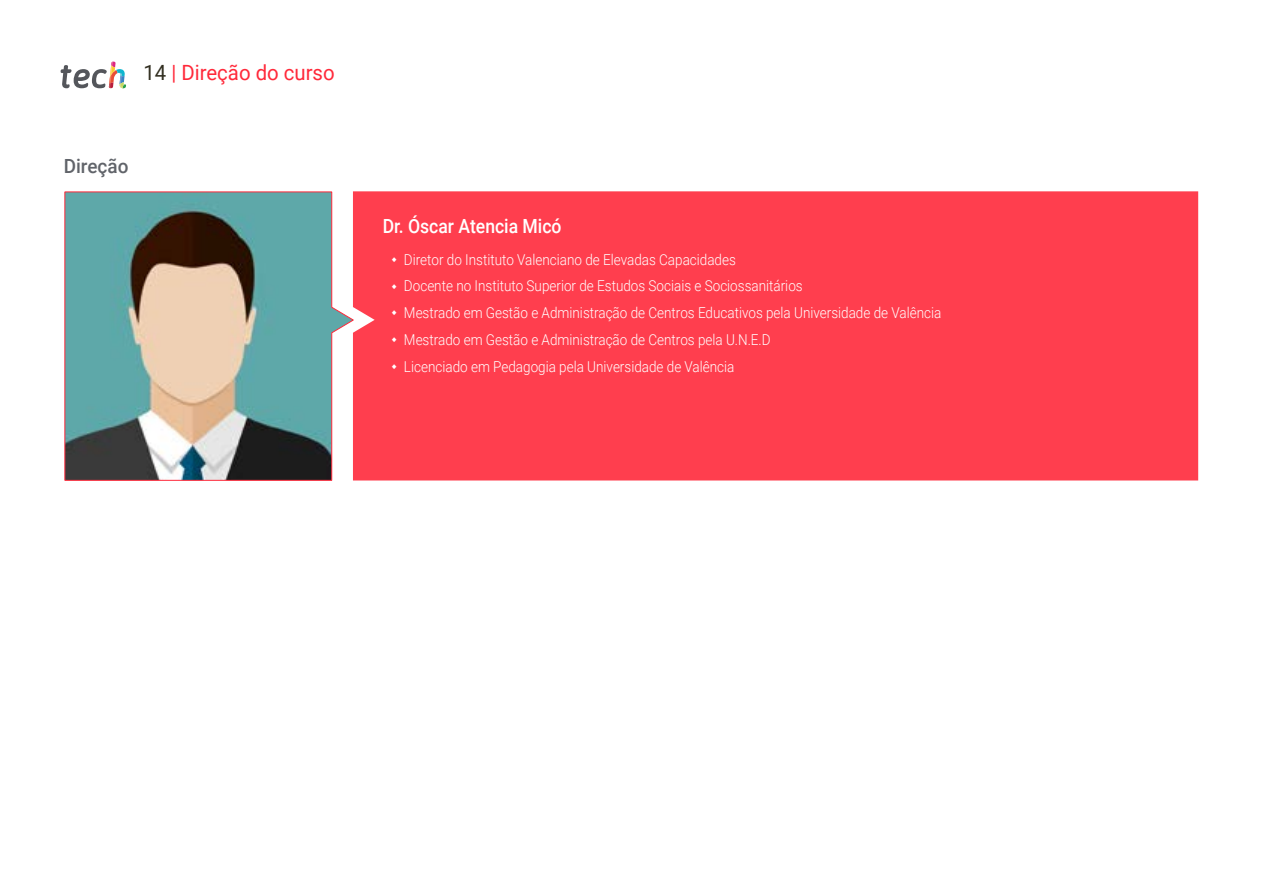
<style>
.page{position:relative;width:1263px;height:893px;background:#fff}
.page>*{position:absolute;margin:0;border:0;box-sizing:border-box;transform-origin:0 0}
.t1{font:21px "Roboto";color:#ff293a}
.t2{font:500 19.5px "Roboto";color:#fff;scale:.9 1}
.t3{font:500 19.5px "Roboto";color:#61646a}
.t4{font:300 15px/26.7px "Roboto";color:#fff;scale:.9 1}
.s1{color:#312e20}
</style>
<div class="page">
<div style="left:355px;top:191px;width:843px;height:289px;background:#ff3e4e"></div>
<svg style="left:64px;top:191px;width:291px;height:290px;background:#859c97"></svg>
<svg style="left:61px;top:62px;width:65px;height:27px"></svg>
<svg style="left:392px;top:257px;width:5px;height:5px"></svg>
<svg style="left:392px;top:284px;width:5px;height:5px"></svg>
<svg style="left:392px;top:310px;width:5px;height:5px"></svg>
<svg style="left:392px;top:337px;width:5px;height:5px"></svg>
<svg style="left:392px;top:364px;width:5px;height:5px"></svg>
<h1 class="t1" style="left:144px;top:57px;width:193px"><span class="s1">14</span> | Direção do curso</h1>
<h2 class="t3" style="left:64px;top:152px;width:66px">Direção</h2>
<h2 class="t2" style="left:383px;top:212px;width:200px">Dr. Óscar Atencia Micó</h2>
<p class="t4" style="left:404px;top:245px;width:599px">Diretor do Instituto Valenciano de Elevadas Capacidades<br>Docente no Instituto Superior de Estudos Sociais e Sociossanitários<br>Mestrado em Gestão e Administração de Centros Educativos pela Universidade de Valência Mestrado em Gestão e Administração de Centros pela U.N.E.D<br>Licenciado em Pedagogia pela Universidade de Valência</p>
</div>
